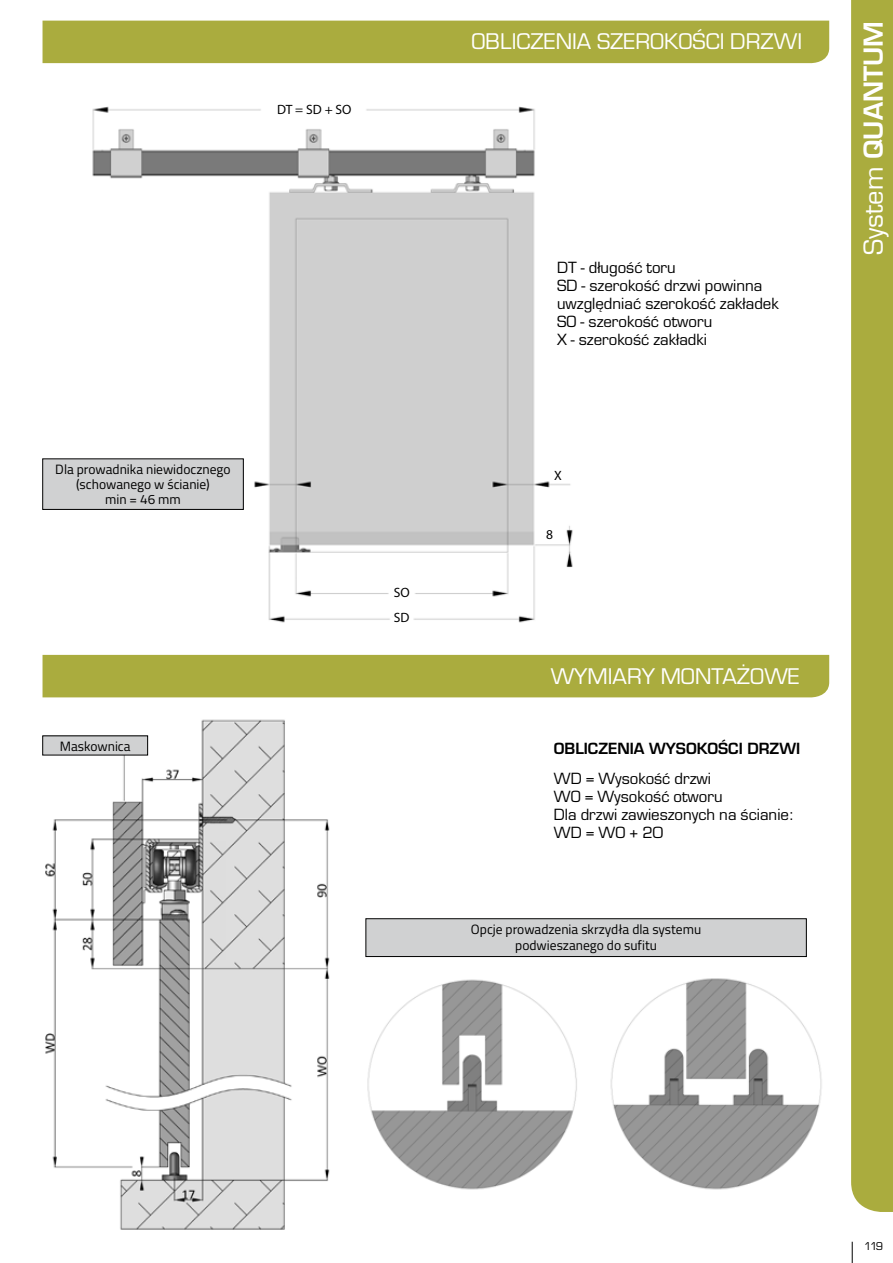
<style>
.page{position:relative;width:893px;height:1263px;background:#fff}
.page>*{position:absolute;margin:0;border:0;box-sizing:border-box;transform-origin:0 0}
.t1{font:700 25.5px "Euromode";color:#fff}
.t2{font:21px "Euromode";letter-spacing:.27em;color:#fff}
.t3{font:15px/18px "Euromode";color:#000}
.t4{font:700 15px "Euromode";color:#000}
.t5{font:13.5px/15px "Titillium Web";color:#000;text-align:center}
.t6{font:13.5px/24.6px "Myriad Pro";color:#000}
.t7{font:10.5px "Euromode";color:#000}
.s1{font-weight:400}
</style>
<div class="page">
<img style="left:72px;top:106px;width:501px;height:517px">
<img style="left:42px;top:719px;width:288px;height:511px">
<svg style="left:851px;top:0;width:42px;height:1212px;fill:#aaac3e"></svg>
<div style="left:43px;top:21px;width:786px;height:42px;background:#aaac3e"></div>
<div style="left:43px;top:655px;width:786px;height:42px;background:#aaac3e"></div>
<img style="left:367px;top:978px;width:455px;height:212px">
<div style="left:43px;top:459px;width:200px;height:50px;background:#d0d1d2"></div>
<div style="left:43px;top:459px;width:200px;height:51px;border:1px solid #000"></div>
<div style="left:366px;top:919px;width:440px;height:37px;background:#d0d1d2"></div>
<div style="left:366px;top:918px;width:440px;height:39px;border:1px solid #000"></div>
<div style="left:43px;top:736px;width:105px;height:19px;background:#d0d1d2"></div>
<svg style="left:852px;top:1242px;width:1px;height:21px"></svg>
<p class="t6" style="left:277px;top:97px;width:76px">DT = SD + SO</p>
<p class="t5" style="left:55px;top:461px;width:177px">Dla prowadnika niewidocznego (schowanego w ścianie)<br>min = 46 mm</p>
<p class="t5" style="left:60px;top:738px;width:72px">Maskownica</p>
<p class="t6" style="left:394px;top:580px;width:17px">SO<br>SD</p>
<h2 class="t2" style="left:471px;top:29px;width:60px">Obliczen</h2>
<h2 class="t2" style="left:572px;top:29px;width:40px">ia szerokośc</h2>
<h2 class="t2" style="left:720px;top:29px;width:28px">i drzw</h2>
<h2 class="t2" style="left:797px;top:29px;width:6px">i</h2>
<p class="t3" style="left:557px;top:259px;width:223px">DT - długość toru<br>SD - szerokość drzwi powinna uwzględniać szerokość zakładek<br>SO - szerokość otworu<br>X - szerokość zakładki</p>
<p class="t6" style="left:554px;top:463px;width:9px">X</p>
<p class="t6" style="left:546px;top:522px;width:8px">8</p>
<h2 class="t2" style="left:551px;top:664px;width:126px">wymiary monta</h2>
<h2 class="t2" style="left:737px;top:664px;width:31px">żowe</h2>
<p class="t4" style="left:554px;top:739px;width:46px">OBLICZEN</p>
<p class="t4" style="left:630px;top:739px;width:32px">IA WYSOKOŚC</p>
<p class="t4" style="left:739px;top:739px;width:34px">I DRZW</p>
<p class="t4" style="left:796px;top:739px;width:6px">I</p>
<p class="t3" style="left:554px;top:770px;width:242px">WD = Wysokość drzwi<br>WO = Wysokość otworu<br>Dla drzwi zawieszonych na ścianie:<br>WD = WO + 20</p>
<p class="t5" style="left:471px;top:921px;width:232px;line-height:16.2px">Opcje prowadzenia skrzydła dla systemu podwieszanego do sufitu</p>
<h1 class="t1" style="left:858px;top:255px;width:235px;rotate:-90deg"><span class="s1">System</span> QUANTUM</h1>
<p class="t7" style="left:864px;top:1240px;width:20px">119</p>
</div>
